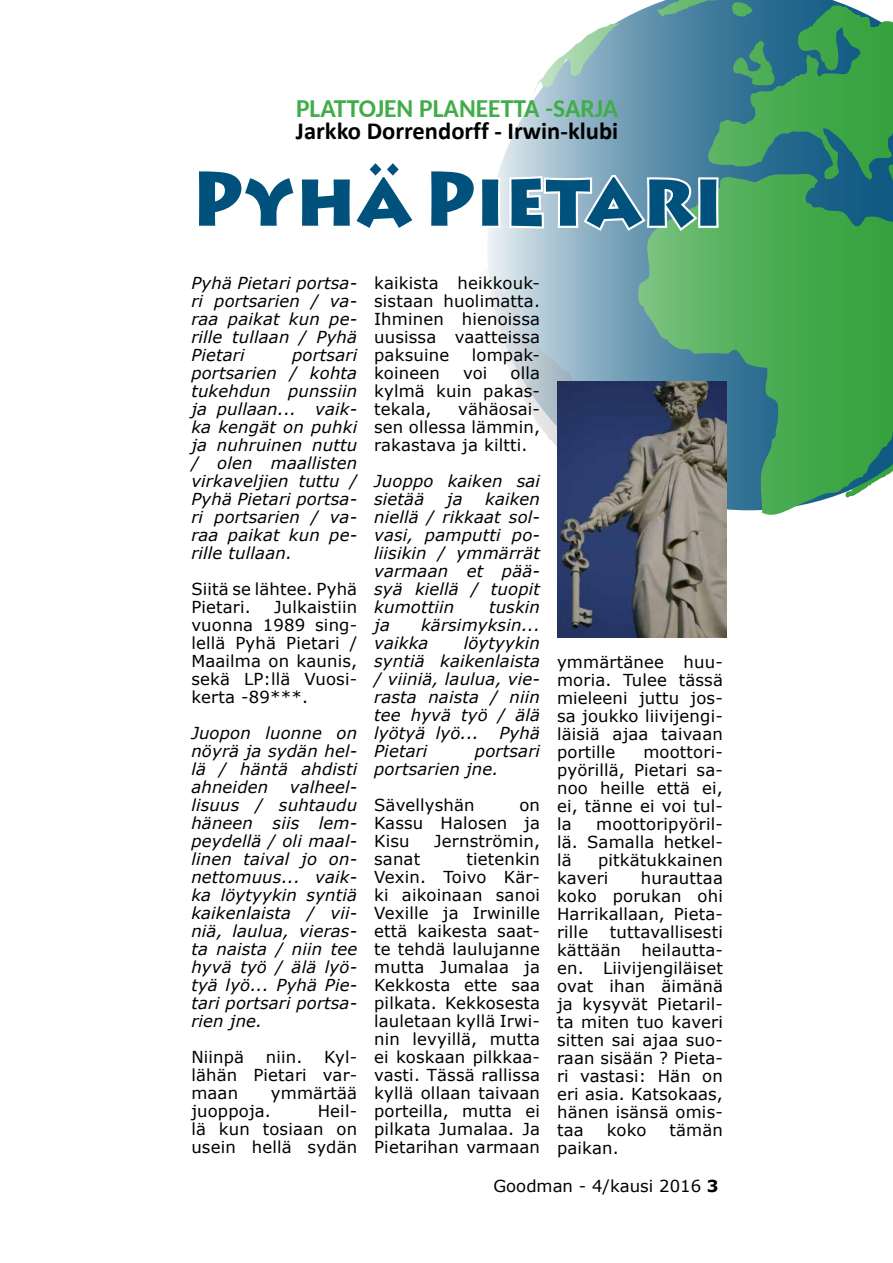
<style>
.page{position:relative;width:893px;height:1263px;background:#fff}
.page>*{position:absolute;margin:0;border:0;box-sizing:border-box;transform-origin:0 0}
.t1{font:900 76.5px "Lithos Pro";color:#00527d;scale:.95 1}
.t2{font:700 25.5px "Carlito";color:#41ad49}
.t3{font:700 24.6px "Calibri";color:#000}
.t4{font:16.5px/18px "Verdana";letter-spacing:.01em;color:#000;text-align:justify}
.t5{font:italic 16.5px/18px "Verdana";letter-spacing:.01em;color:#000;text-align:justify}
.s1{font-weight:700}
</style>
<div class="page">
<svg style="left:487px;top:0;width:359px;height:381px"></svg>
<svg style="left:637px;top:234px;width:256px;height:287px;background:#55a474"></svg>
<svg style="left:707px;top:5px;width:186px;height:329px;background:#3d9860"></svg>
<svg style="left:732px;top:41px;width:43px;height:45px;background:#3e8b78"></svg>
<svg style="left:657px;top:0;width:127px;height:17px;background:#46888d"></svg>
<svg style="left:845px;top:455px;width:48px;height:43px"></svg>
<svg style="left:533px;top:22px;width:91px;height:71px"></svg>
<svg style="left:487px;top:267px;width:108px;height:180px"></svg>
<svg style="left:487px;top:167px;width:234px;height:67px"></svg>
<img style="left:557px;top:381px;width:169px;height:257px">
<h2 class="t2" style="left:296px;top:91px;width:324px">PLATTOJEN PLANEETTA -SARJA</h2>
<h3 class="t3" style="left:296px;top:114px;width:324px">Jarkko Dorrendorff - Irwin-klubi</h3>
<h1 class="t1" style="left:191px;top:151px;width:561px">Pyhä Pietari</h1>
<p class="t5" style="left:191px;top:274px;width:167px">Pyhä Pietari portsa&shy;ri portsarien / va&shy;raa paikat kun pe&shy;rille tullaan / Pyhä Pietari</p>
<p class="t5" style="left:191px;top:346px;width:167px;text-indent:101px">portsari portsarien / kohta tukehdun punssiin ja pullaan... vaik&shy;ka kengät on puhki ja nuhruinen nuttu / olen maallisten virkaveljien tuttu / Pyhä Pietari portsa&shy;ri portsarien / va&shy;raa paikat kun pe&shy;rille tullaan.</p>
<p class="t4" style="left:191px;top:580px;width:167px">Siitä se lähtee. Pyhä<br>Pietari.</p>
<p class="t4" style="left:191px;top:598px;width:167px;text-indent:83px">Julkaistiin vuonna 1989 sing&shy;lellä Pyhä Pietari / Maailma on kaunis, sekä LP:llä Vuosi&shy;kerta -89***.</p>
<p class="t5" style="left:191px;top:724px;width:167px">Juopon luonne on nöyrä ja sydän hel&shy;lä / häntä ahdisti ahneiden</p>
<p class="t5" style="left:191px;top:778px;width:167px;text-indent:98px">valheel&shy;lisuus / suhtaudu häneen siis lem&shy;peydellä / oli maal&shy;linen taival jo on&shy;nettomuus... vaik&shy;ka löytyykin syntiä kaikenlaista / vii&shy;niä, laulua, vieras&shy;ta naista / niin tee hyvä työ / älä lyö&shy;tyä lyö... Pyhä Pie&shy;tari portsari portsa&shy;rien jne.</p>
<p class="t4" style="left:191px;top:1048px;width:54px">Niinpä</p>
<p class="t4" style="left:266px;top:1048px;width:38px">niin.</p>
<p class="t4" style="left:191px;top:1048px;width:167px;text-indent:133px">Kyl&shy;lähän Pietari var&shy;maan</p>
<p class="t4" style="left:191px;top:1084px;width:167px;text-indent:80px">ymmärtää juoppoja.</p>
<p class="t4" style="left:191px;top:1102px;width:167px;text-indent:126px">Heil&shy;lä kun tosiaan on usein hellä sydän</p>
<p class="t4" style="left:374px;top:274px;width:167px">kaikista heikkouk&shy;sistaan huolimatta.<br>Ihminen hienoissa uusissa vaatteissa paksuine</p>
<p class="t4" style="left:472px;top:346px;width:70px">lompak-</p>
<p class="t4" style="left:374px;top:364px;width:167px;text-indent:136px">olla kylmä kuin pakas&shy;tekala,</p>
<p class="t4" style="left:374px;top:364px;width:67px">koineen</p>
<p class="t4" style="left:463px;top:364px;width:26px">voi</p>
<p class="t4" style="left:374px;top:400px;width:167px;text-indent:84px">vähäosai&shy;sen ollessa lämmin, rakastava ja kiltti.</p>
<p class="t5" style="left:374px;top:472px;width:167px">Juoppo kaiken sai sietää</p>
<p class="t5" style="left:374px;top:490px;width:167px;text-indent:111px">kaiken niellä / rikkaat sol&shy;vasi, pamputti po&shy;liisikin / ymmärrät varmaan et pää&shy;syä kiellä / tuopit kumottiin</p>
<p class="t5" style="left:447px;top:490px;width:17px">ja</p>
<p class="t5" style="left:489px;top:598px;width:53px">tuskin</p>
<p class="t5" style="left:374px;top:616px;width:167px;text-indent:47px">kärsimyksin... vaikka</p>
<p class="t5" style="left:374px;top:616px;width:17px">ja</p>
<p class="t5" style="left:374px;top:634px;width:167px;text-indent:90px">löytyykin syntiä kaikenlaista / viiniä, laulua, vie&shy;rasta naista / niin tee hyvä työ / älä lyötyä lyö... Pyhä Pietari</p>
<p class="t5" style="left:374px;top:742px;width:167px;text-indent:101px">portsari portsarien jne.</p>
<p class="t4" style="left:374px;top:796px;width:102px">Sävellyshän</p>
<p class="t4" style="left:374px;top:796px;width:167px;text-indent:145px">on Kassu Halosen ja Kisu</p>
<p class="t4" style="left:434px;top:832px;width:107px">Jernströmin,</p>
<p class="t4" style="left:374px;top:850px;width:167px;text-indent:92px">tietenkin Vexin. Toivo Kär&shy;ki aikoinaan sanoi Vexille ja Irwinille että kaikesta saat&shy;te tehdä laulujanne mutta Jumalaa ja Kekkosta ette saa pilkata. Kekkosesta lauletaan kyllä Irwi&shy;nin levyillä, mutta ei koskaan pilkkaa&shy;vasti. Tässä rallissa kyllä ollaan taivaan porteilla, mutta ei pilkata Jumalaa. Ja Pietarihan varmaan</p>
<p class="t4" style="left:374px;top:850px;width:48px">sanat</p>
<p class="t4" style="left:557px;top:652px;width:167px">ymmärtänee huu&shy;moria. Tulee tässä mieleeni juttu jos&shy;sa joukko liivijengi&shy;läisiä ajaa taivaan portille</p>
<p class="t4" style="left:557px;top:742px;width:167px;text-indent:86px">moottori&shy;pyörillä, Pietari sa&shy;noo heille että ei, ei, tänne ei voi tul&shy;la</p>
<p class="t4" style="left:557px;top:814px;width:167px;text-indent:39px">moottoripyöril&shy;lä. Samalla hetkel&shy;lä</p>
<p class="t4" style="left:557px;top:850px;width:167px;text-indent:41px">pitkätukkainen kaveri</p>
<p class="t4" style="left:557px;top:868px;width:167px;text-indent:84px">hurauttaa koko porukan ohi Harrikallaan, Pieta&shy;rille</p>
<p class="t4" style="left:557px;top:922px;width:167px;text-indent:53px">tuttavallisesti kättään heilautta&shy;en. Liivijengiläiset ovat ihan äimänä ja kysyvät Pietaril&shy;ta miten tuo kaveri sitten sai ajaa suo&shy;raan sisään ? Pieta&shy;ri vastasi: Hän on eri asia. Katsokaas, hänen isänsä omis&shy;taa</p>
<p class="t4" style="left:607px;top:1120px;width:41px">koko</p>
<p class="t4" style="left:669px;top:1120px;width:55px">tämän</p>
<p class="t4" style="left:557px;top:1138px;width:63px">paikan.</p>
<p class="t4" style="left:493px;top:1176px;width:227px">Goodman - 4/kausi 2016 <span class="s1">3</span></p>
</div>
